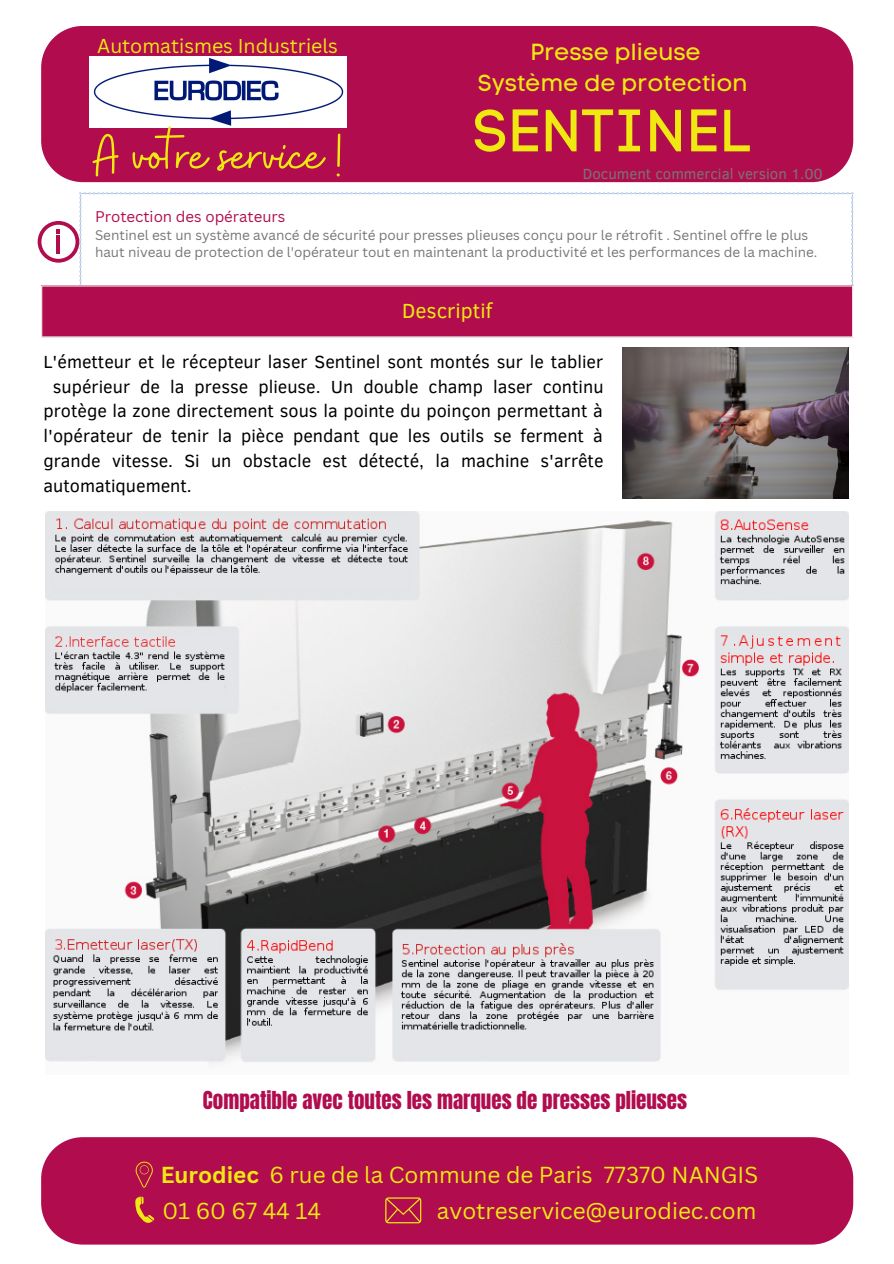
<style>
.page{position:relative;width:894px;height:1264px;background:#fff}
.page>*{position:absolute;margin:0;border:0;box-sizing:border-box;transform-origin:0 0}
.t1{font:59.25px "Buffalo";color:#f0e911}
.t2{font:59.25px "Code Pro Normal LC";color:#f0e911}
.t3{font:23.25px "Code Pro Normal LC";color:#f0e911}
.t4{font:22.5px "Canva Sans";color:#f0e911}
.t5{font:21px "Anton";color:#b10d4e}
.t6{font:21px "Clear Sans";color:#f0e911}
.t7{font:19.5px "Canva Sans";color:#f0e911}
.t8{font:18px "Clear Sans";color:#000}
.t9{font:15px "Clear Sans";color:#767676}
.t10{font:15px "Canva Sans";color:#b10d4e}
.t11{font:13.5px/17px "Canva Sans";color:#767676}
.s1{font-weight:700}
</style>
<div class="page">
<svg style="left:79px;top:192px;width:774px;height:93px"></svg>
<div style="left:41px;top:26px;width:812px;height:156px;background:#b10d4e"></div>
<img style="left:89px;top:57px;width:257px;height:71px">
<svg style="left:38px;top:197px;width:43px;height:88px"></svg>
<div style="left:41px;top:1137px;width:812px;height:107px;background:#b10d4e"></div>
<svg style="left:136px;top:1161px;width:17px;height:26px"></svg>
<svg style="left:135px;top:1196px;width:19px;height:27px"></svg>
<svg style="left:385px;top:1197px;width:36px;height:26px"></svg>
<div style="left:41px;top:286px;width:811px;height:51px;background:#b10d4e"></div>
<hr style="left:41px;top:286px;width:1px;height:50px;background:#fff">
<hr style="left:851px;top:286px;width:2px;height:50px;background:#fff">
<hr style="left:41px;top:336px;width:812px;height:1px;background:#fff">
<img style="left:622px;top:348px;width:226px;height:150px">
<img style="left:45px;top:511px;width:803px;height:555px">
<p class="t7" style="left:97px;top:32px;width:242px">Automatismes Industriels</p>
<p class="t3" style="left:530px;top:38px;width:172px">Presse plieuse</p>
<p class="t3" style="left:478px;top:69px;width:271px">Système de protection</p>
<p class="t1" style="left:94px;top:117px;width:250px">A votre service !</p>
<p class="t2" style="left:472px;top:95px;width:279px">SENTINEL</p>
<p class="t9" style="left:582px;top:163px;width:241px">Document commercial version 1.00</p>
<p class="t10" style="left:95px;top:206px;width:192px">Protection des opérateurs</p>
<p class="t11" style="left:95px;top:226px;width:723px">Sentinel est un système avancé de sécurité pour presses plieuses conçu pour le rétrofit . Sentinel offre le plus haut niveau de protection de l'opérateur tout en maintenant la productivité et les performances de la machine.</p>
<p class="t6" style="left:402px;top:295px;width:91px">Descriptif</p>
<p class="t8" style="left:43px;top:348px;width:561px">L'émetteur et le récepteur laser Sentinel sont montés sur le tablier</p>
<p class="t8" style="left:53px;top:373px;width:552px">supérieur de la presse plieuse. Un double champ laser continu</p>
<p class="t8" style="left:43px;top:398px;width:560px">protège la zone directement sous la pointe du poinçon permettant à</p>
<p class="t8" style="left:43px;top:423px;width:560px">l'opérateur de tenir la pièce pendant que les outils se ferment à</p>
<p class="t8" style="left:43px;top:447px;width:561px">grande vitesse. Si un obstacle est détecté, la machine s'arrête</p>
<p class="t8" style="left:43px;top:472px;width:150px">automatiquement.</p>
<p class="t5" style="left:203px;top:1084px;width:485px">Compatible avec toutes les marques de presses plieuses</p>
<p class="t4" style="left:161px;top:1158px;width:598px"><span class="s1">Eurodiec</span> 6 rue de la Commune de Paris 77370 NANGIS</p>
<p class="t4" style="left:162px;top:1194px;width:160px">01 60 67 44 14</p>
<p class="t4" style="left:437px;top:1194px;width:321px">avotreservice@eurodiec.com</p>
</div>
